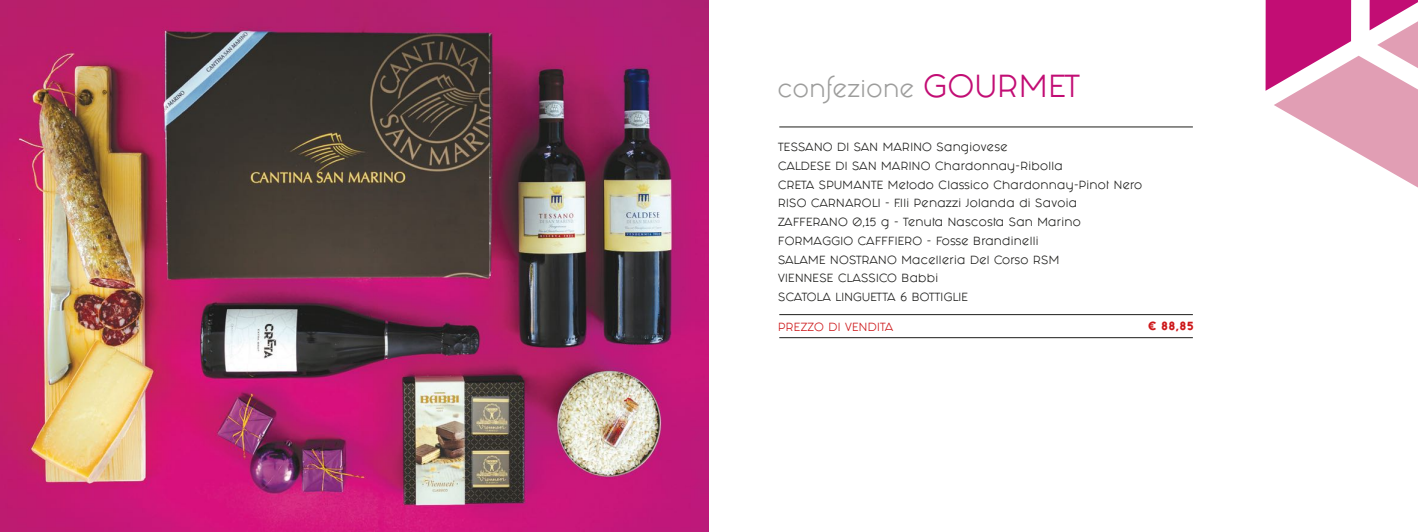
<style>
.page{position:relative;width:1418px;height:532px;background:#fff}
.page>*{position:absolute;margin:0;border:0;box-sizing:border-box;transform-origin:0 0}
.t1{font:20px "Fashion Fetish";letter-spacing:.03em;color:#9d9d9c}
.t2{font:10px/18.8px "Fashion Fetish";letter-spacing:.03em;color:#1d1d1b}
.t3{font:10px "Fashion Fetish";letter-spacing:.03em;color:#cd1719}
.t4{font:800 10px "Fashion Fetish";color:#cd1719}
.s1{font-size:27px;color:#c20d74}
</style>
<div class="page">
<img style="left:0;top:0;width:709px;height:531px">
<svg style="left:1265px;top:0;width:8px;height:91px"></svg>
<svg style="left:1273px;top:0;width:144px;height:187px"></svg>
<hr style="left:779px;top:127px;width:413px;height:1px;background:#1d1d1b">
<hr style="left:779px;top:337px;width:413px;height:1px;background:#1d1d1b">
<hr style="left:779px;top:314px;width:413px;height:1px;background:#1d1d1b">
<h1 class="t1" style="left:777px;top:73px;width:303px">confezione <span class="s1">GOURMET</span></h1>
<p class="t2" style="left:778px;top:138px;width:365px">TESSANO DI SAN MARINO Sangiovese<br>CALDESE DI SAN MARINO Chardonnay-Ribolla<br>CRETA SPUMANTE Metodo Classico Chardonnay-Pinot Nero RISO CARNAROLI - F.lli Penazzi Jolanda di Savoia ZAFFERANO 0,15 g - Tenuta Nascosta San Marino FORMAGGIO CAFFFIERO - Fosse Brandinelli<br>SALAME NOSTRANO Macelleria Del Corso RSM<br>VIENNESE CLASSICO Babbi<br>SCATOLA LINGUETTA 6 BOTTIGLIE</p>
<p class="t3" style="left:778px;top:318px;width:117px">PREZZO DI VENDITA</p>
<p class="t4" style="left:1148px;top:317px;width:47px">€ 88,85</p>
</div>
